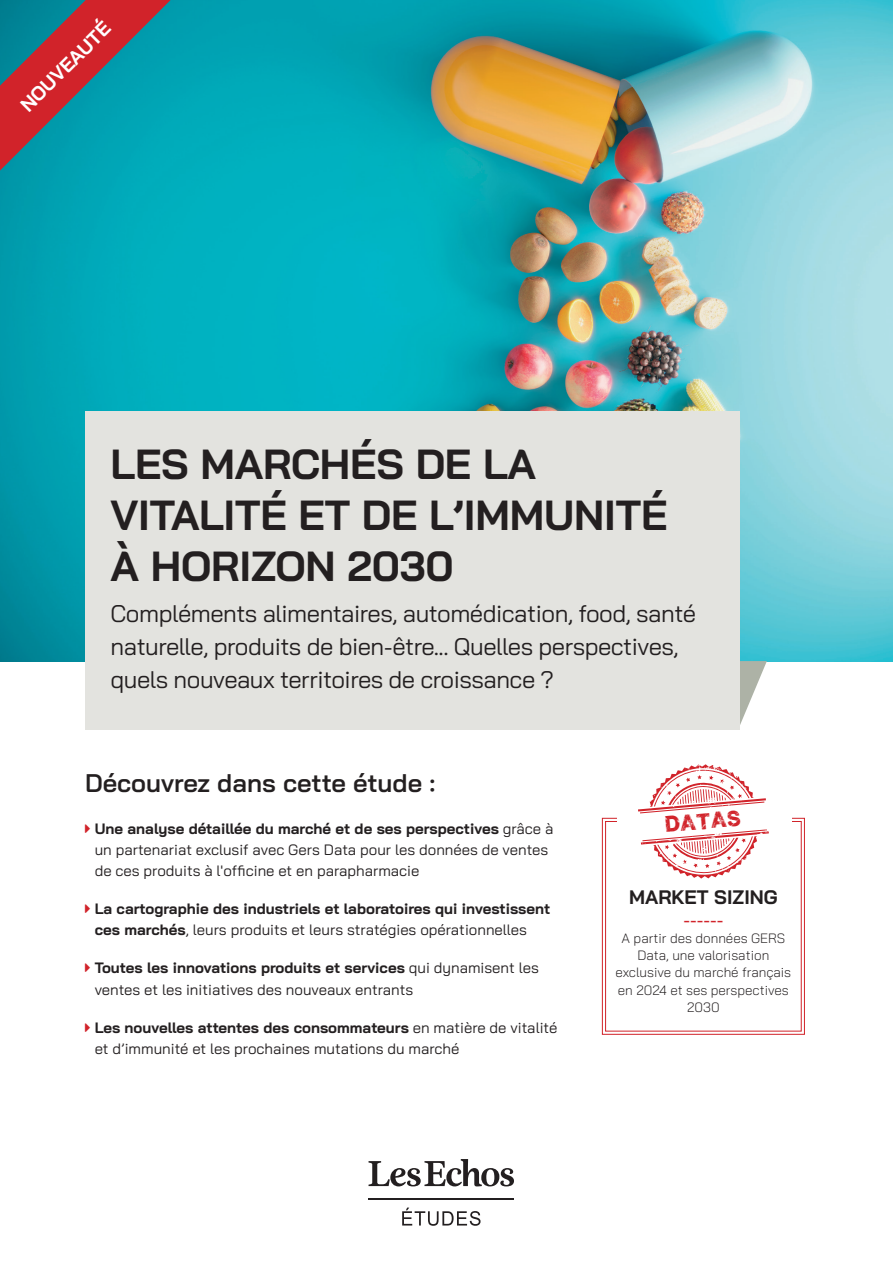
<style>
.page{position:relative;width:893px;height:1263px;background:#fff}
.page>*{position:absolute;margin:0;border:0;box-sizing:border-box;transform-origin:0 0}
.TITRE_plaquette{font:700 42px/51px "Bai Jamjuree";letter-spacing:-.005em;color:#231f20}
.t1{font:600 25.5px "Bai Jamjuree";color:#231f20}
.Sous-titre_plaquette{font:24px/33px "Bai Jamjuree";letter-spacing:-.02em;color:#231f20}
.Colonne_titre{font:700 19.5px "Bai Jamjuree";color:#231f20}
.t2{font:700 19.5px "Bai Jamjuree";color:#fff}
.t3{font:18px "Plane Crash";color:#d1232a}
.Colonne_titre-2{font:500 17.25px "Bai Jamjuree";color:#d1232a}
.Colonne_titre-3{font:15px/21px "Bai Jamjuree";color:#231f20}
.Colonne_titre-4{font:700 15px/21px "Bai Jamjuree";color:#231f20}
.Colonne_titre-5{font:300 13.5px/17.2px "Bai Jamjuree";color:#231f20;text-align:center}
.s1{font-weight:700}
.s2{font-weight:400}
</style>
<div class="page">
<img style="left:0;top:0;width:893px;height:661px">
<hr style="left:369px;top:1198px;width:145px;height:2px;background:#231f20">
<svg style="left:368px;top:1159px;width:146px;height:27px"></svg>
<svg style="left:402px;top:1207px;width:78px;height:19px"></svg>
<svg style="left:739px;top:661px;width:28px;height:68px"></svg>
<svg style="left:602px;top:764px;width:203px;height:271px"></svg>
<svg style="left:0;top:0;width:171px;height:171px"></svg>
<div style="left:85px;top:411px;width:654px;height:319px;background:#e3e3df"></div>
<p class="t2" style="left:16px;top:100px;width:120px;rotate:-45deg">NOUVEAUTÉ</p>
<p class="TITRE_plaquette" style="left:111px;top:439px;width:558px">LES MARCHÉS DE LA<br>VITALITÉ ET DE L’IMMUNITÉ<br>À HORIZON 2030</p>
<p class="Sous-titre_plaquette" style="left:111px;top:597px;width:587px">Compléments alimentaires, automédication, food, santé naturelle, produits de bien-être... Quelles perspectives, quels nouveaux territoires de croissance ?</p>
<p class="t1" style="left:85px;top:769px;width:352px">Découvrez dans cette étude :</p>
<p class="Colonne_titre-3" style="left:95px;top:818px;width:460px"><span class="s1">Une analyse détaillée du marché et de ses perspectives</span> grâce à un partenariat exclusif avec Gers Data pour les données de ventes de ces produits à l'officine et en parapharmacie</p>
<p class="Colonne_titre-4" style="left:95px;top:899px;width:457px">La cartographie des industriels et laboratoires qui investissent ces marchés<span class="s2">, leurs produits et leurs stratégies opérationnelles</span></p>
<p class="Colonne_titre-3" style="left:95px;top:957px;width:446px"><span class="s1">Toutes les innovations produits et services</span> qui dynamisent les ventes et les initiatives des nouveaux entrants</p>
<p class="Colonne_titre-3" style="left:95px;top:1016px;width:464px"><span class="s1">Les nouvelles attentes des consommateurs</span> en matière de vitalité et d’immunité et les prochaines mutations du marché</p>
<p class="t3" style="left:664px;top:816px;width:77px;rotate:-5deg">datas</p>
<p class="Colonne_titre" style="left:629px;top:886px;width:150px">MARKET SIZING</p>
<p class="Colonne_titre-2" style="left:683px;top:909px;width:41px">------</p>
<p class="Colonne_titre-5" style="left:616px;top:929px;width:177px">A partir des données GERS<br>Data, une valorisation exclusive du marché français en 2024 et ses perspectives<br>2030</p>
</div>
